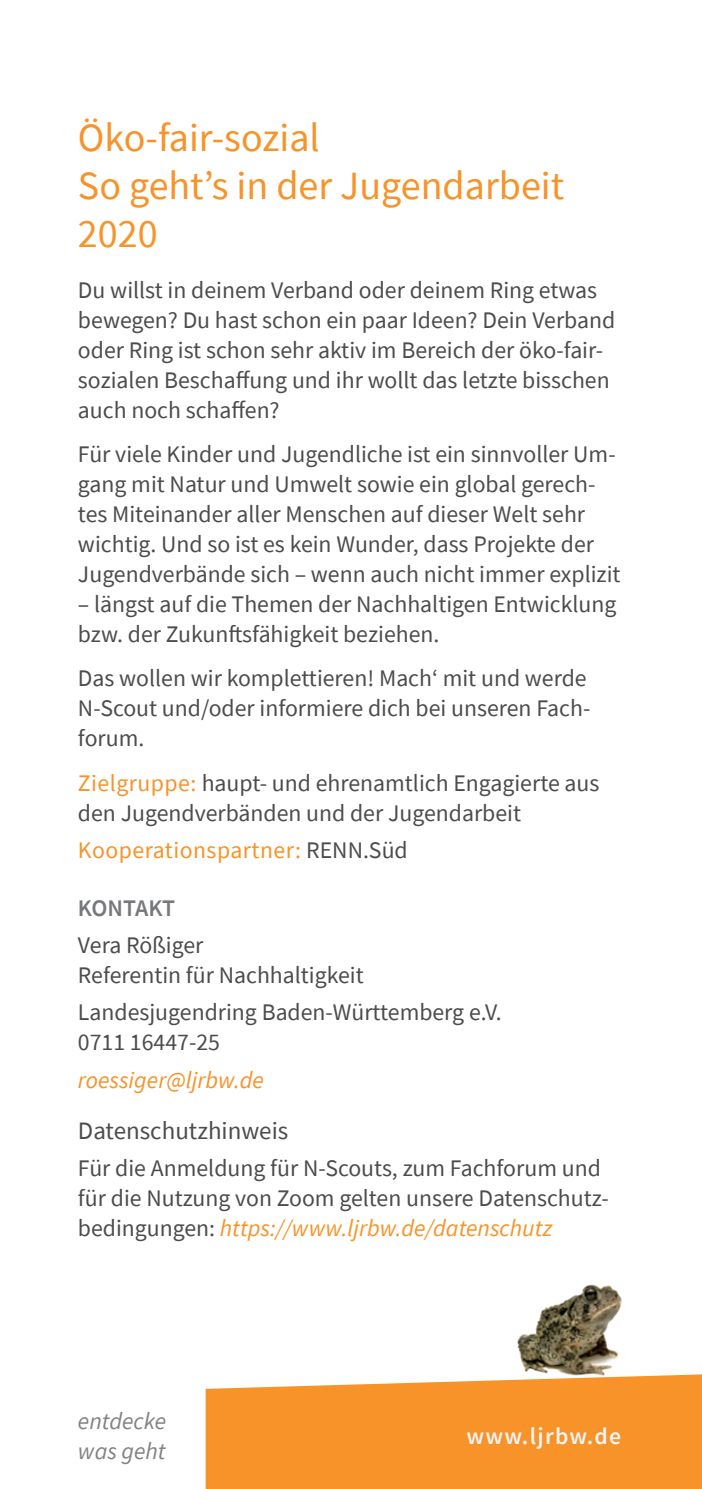
<style>
.page{position:relative;width:702px;height:1489px;background:#fff}
.page>*{position:absolute;margin:0;border:0;box-sizing:border-box;transform-origin:0 0}
.Überschrift_1{font:40px/48px "Source Sans Pro";color:#f79328}
.Überschrift_3{font:25px "Source Sans Pro";color:#4b4c4d}
.t1{font:23.75px/30px "Source Sans Pro";color:#4b4c4d}
.t2{font:23.75px "Source Sans Pro";letter-spacing:.02em;color:#f79328}
.t3{font:italic 23.75px "Source Sans Pro";color:#f79328}
.t4{font:italic 23.75px/30px "Source Sans Pro";color:#808285}
.t5{font:600 23.75px "Source Sans Pro";letter-spacing:.05em;color:#f2f3f4}
.Überschrift_2{font:600 23.75px "Source Sans Pro";letter-spacing:-.01em;color:#76787b}
.s1{color:#f79328}
.s2{color:#4b4c4d}
.s3{font-style:italic;color:#f79328}
</style>
<div class="page">
<div style="left:206px;top:1374px;width:496px;height:114px;background:#f79328"></div>
<img style="left:487px;top:1284px;width:201px;height:117px">
<p class="Überschrift_1" style="left:78px;top:113px;width:487px">Öko-fair-sozial<br>So geht’s in der Jugendarbeit<br>2020</p>
<p class="t1" style="left:78px;top:275px;width:538px">Du willst in deinem Verband oder deinem Ring etwas bewegen? Du hast schon ein paar Ideen? Dein Verband oder Ring ist schon sehr aktiv im Bereich der öko-fair&shy;sozialen Beschaffung und ihr wollt das letzte bisschen auch noch schaffen?</p>
<p class="t1" style="left:78px;top:439px;width:544px">Für viele Kinder und Jugendliche ist ein sinnvoller Um&shy;gang mit Natur und Umwelt sowie ein global gerech&shy;tes Miteinander aller Menschen auf dieser Welt sehr wichtig. Und so ist es kein Wunder, dass Projekte der Jugendverbände sich – wenn auch nicht immer explizit</p>
<p class="t1" style="left:78px;top:589px;width:540px">– längst auf die Themen der Nachhaltigen Entwicklung bzw. der Zukunftsfähigkeit beziehen.</p>
<p class="t1" style="left:78px;top:663px;width:512px;text-align:justify">Das wollen wir komplettieren! Mach‘ mit und werde N-Scout und/oder informiere dich bei unseren Fach&shy;forum.</p>
<p class="t1" style="left:78px;top:767px;width:523px"><span class="s1">Zielgruppe:</span> haupt- und ehrenamtlich Engagierte aus den Jugendverbänden und der Jugendarbeit</p>
<p class="t2" style="left:78px;top:834px;width:331px">Kooperationspartner: <span class="s2">RENN.Süd</span></p>
<p class="Überschrift_2" style="left:78px;top:892px;width:99px">KONTAKT</p>
<p class="t1" style="left:78px;top:930px;width:127px">Vera Rößiger</p>
<p class="t1" style="left:78px;top:960px;width:287px">Referentin für Nachhaltigkeit</p>
<p class="t1" style="left:78px;top:997px;width:425px">Landesjugendring Baden-Württemberg e.V.</p>
<p class="t1" style="left:78px;top:1027px;width:143px">0711 16447-25</p>
<p class="t3" style="left:78px;top:1064px;width:187px">roessiger@ljrbw.de</p>
<p class="Überschrift_3" style="left:78px;top:1114px;width:212px">Datenschutzhinweis</p>
<p class="t1" style="left:78px;top:1152px;width:532px">Für die Anmeldung für N-Scouts, zum Fachforum und für die Nutzung von Zoom gelten unsere Datenschutz&shy;bedingungen: <span class="s3">https://www.ljrbw.de/datenschutz</span></p>
<p class="t4" style="left:78px;top:1405px;width:90px">entdecke was geht</p>
<p class="t5" style="left:466px;top:1420px;width:156px">www.ljrbw.de</p>
</div>
